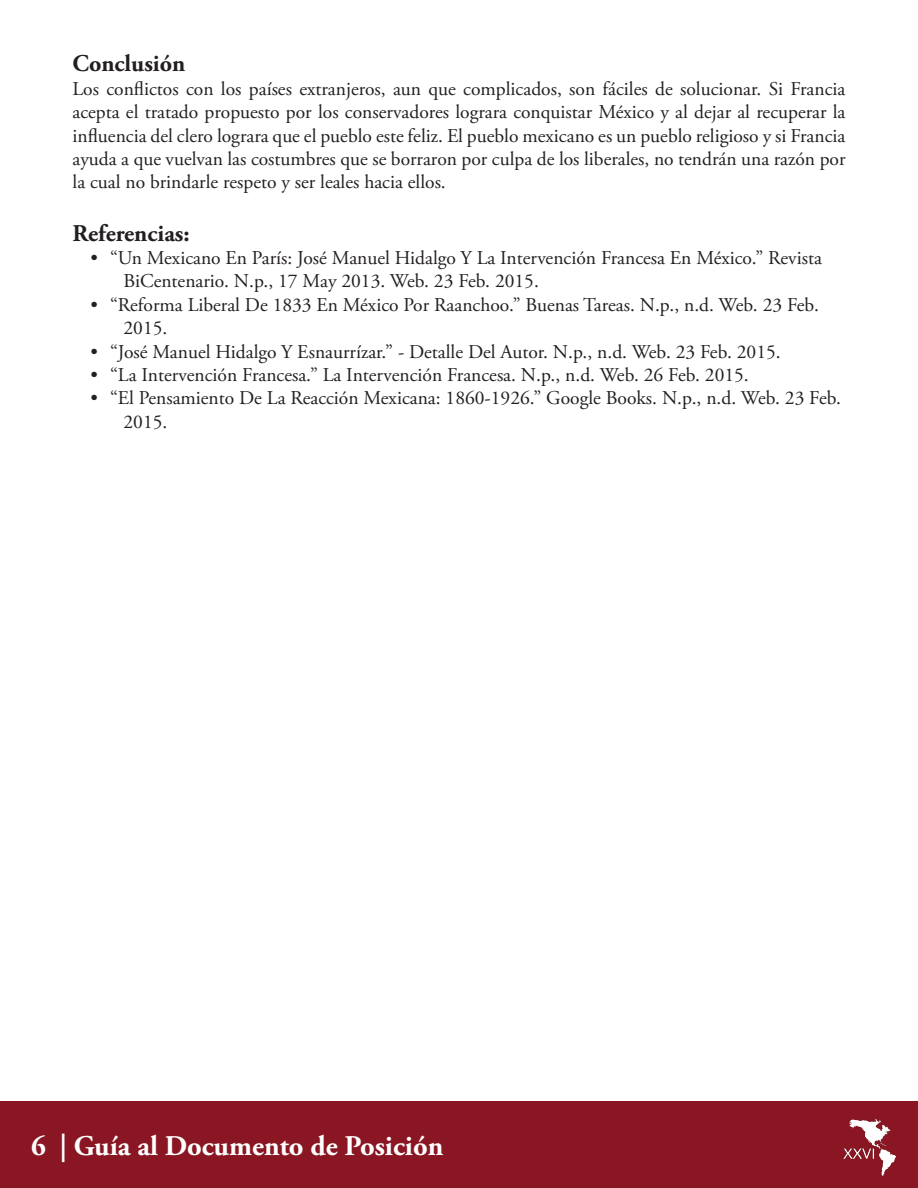
<style>
.page{position:relative;width:918px;height:1188px;background:#fff}
.page>*{position:absolute;margin:0;border:0;box-sizing:border-box;transform-origin:0 0}
.t1{font:700 28.5px "Adobe Garamond Pro";color:#fff}
.Titles{font:700 24px "Adobe Garamond Pro";color:#231f20}
.t2{font:19.5px/23.4px "Adobe Garamond Pro";color:#231f20}
</style>
<div class="page">
<div style="left:0;top:1102px;width:918px;height:86px;background:#891622"></div>
<img style="left:843px;top:1119px;width:53px;height:57px">
<p class="Titles" style="left:73px;top:50px;width:114px">Conclusión</p>
<p class="t2" style="left:73px;top:78px;width:774px;text-align:justify">Los conflictos con los países extranjeros, aun que complicados, son fáciles de solucionar. Si Francia acepta el tratado propuesto por los conservadores lograra conquistar México y al dejar al recuperar la influencia del clero lograra que el pueblo este feliz. El pueblo mexicano es un pueblo religioso y si Francia ayuda a que vuelvan las costumbres que se borraron por culpa de los liberales, no tendrán una razón por la cual no brindarle respeto y ser leales hacia ellos.</p>
<p class="Titles" style="left:73px;top:219px;width:119px">Referencias:</p>
<p class="t2" style="left:124px;top:247px;width:700px;text-indent:-33px">• “Un Mexicano En París: José Manuel Hidalgo Y La Intervención Francesa En México.” Revista<br>BiCentenario. N.p., 17 May 2013. Web. 23 Feb. 2015.</p>
<p class="t2" style="left:124px;top:294px;width:697px;text-indent:-33px">• “Reforma Liberal De 1833 En México Por Raanchoo.” Buenas Tareas. N.p., n.d. Web. 23 Feb.<br>2015.</p>
<p class="t2" style="left:91px;top:340px;width:692px">• “José Manuel Hidalgo Y Esnaurrízar.” - Detalle Del Autor. N.p., n.d. Web. 23 Feb. 2015.</p>
<p class="t2" style="left:91px;top:364px;width:660px">• “La Intervención Francesa.” La Intervención Francesa. N.p., n.d. Web. 26 Feb. 2015.</p>
<p class="t2" style="left:124px;top:387px;width:719px;text-indent:-33px">• “El Pensamiento De La Reacción Mexicana: 1860-1926.” Google Books. N.p., n.d. Web. 23 Feb.<br>2015.</p>
<h1 class="t1" style="left:31px;top:1129px;width:414px">6 | Guía al Documento de Posición</h1>
</div>
